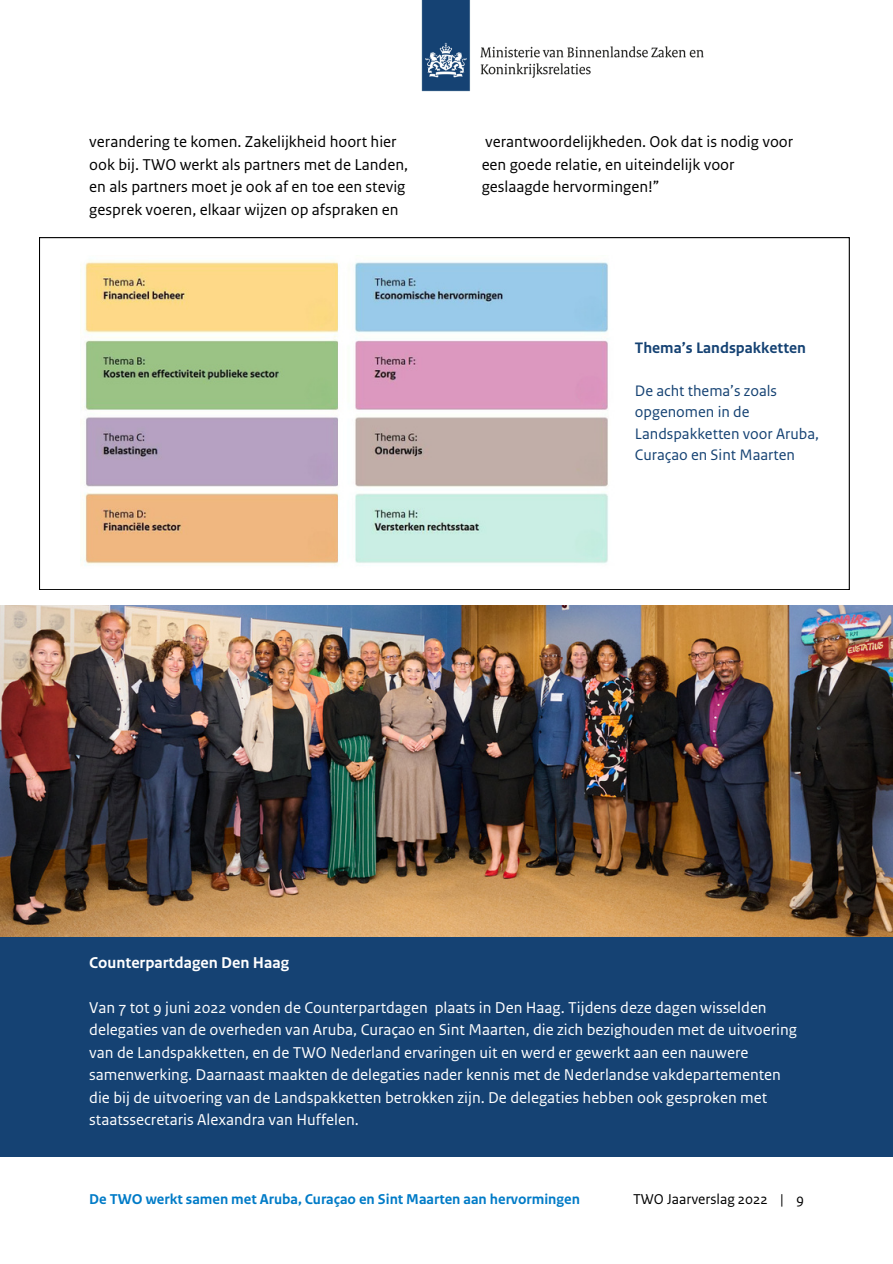
<style>
.page{position:relative;width:893px;height:1264px;background:#fff}
.page>*{position:absolute;margin:0;border:0;box-sizing:border-box;transform-origin:0 0}
.t1{font:16.5px/22.5px "Rijksoverheid Sans Text";color:#fff}
.t2{font:16.5px/22.5px "Rijksoverheid Sans Text";color:#000}
.t3{font:700 16.5px "Rijksoverheid Sans Text";color:#fff}
.t4{font:16.05px/21.3px "Rijksoverheid Sans Text";color:#154273}
.t5{font:700 16.05px "Rijksoverheid Sans Text";color:#154273}
.t6{font:700 15px "Rijksoverheid Sans Text";color:#007bc7}
.t7{font:15px "Rijksoverheid Sans Text";color:#000}
</style>
<div class="page">
<div style="left:0;top:612px;width:892px;height:545px;background:#154273"></div>
<img style="left:0;top:606px;width:892px;height:330px">
<img style="left:421px;top:0;width:283px;height:92px">
<img style="left:84px;top:260px;width:254px;height:305px">
<img style="left:338px;top:262px;width:271px;height:302px">
<p class="t2" style="left:89px;top:131px;width:320px">verandering te komen. Zakelijkheid hoort hier ook bij. TWO werkt als partners met de Landen, en als partners moet je ook af en toe een stevig gesprek voeren, elkaar wijzen op afspraken en</p>
<p class="t2" style="left:481px;top:131px;width:313px">verantwoordelijkheden. Ook dat is nodig voor een goede relatie, en uiteindelijk voor geslaagde hervormingen!”</p>
<p class="t5" style="left:635px;top:340px;width:172px">Thema’s Landspakketten</p>
<p class="t4" style="left:635px;top:380px;width:186px">De acht thema’s zoals opgenomen in de<br>Landspakketten voor Aruba,<br>Curaçao en Sint Maarten</p>
<p class="t3" style="left:89px;top:954px;width:201px">Counterpartdagen Den Haag</p>
<p class="t1" style="left:89px;top:996px;width:709px">Van 7 tot 9 juni 2022 vonden de Counterpartdagen plaats in Den Haag. Tijdens deze dagen wisselden delegaties van de overheden van Aruba, Curaçao en Sint Maarten, die zich bezighouden met de uitvoering van de Landspakketten, en de TWO Nederland ervaringen uit en werd er gewerkt aan een nauwere samenwerking. Daarnaast maakten de delegaties nader kennis met de Nederlandse vakdepartementen die bij de uitvoering van de Landspakketten betrokken zijn. De delegaties hebben ook gesproken met staatssecretaris Alexandra van Huffelen.</p>
<p class="t6" style="left:89px;top:1191px;width:492px">De TWO werkt samen met Aruba, Curaçao en Sint Maarten aan hervormingen</p>
<p class="t7" style="left:633px;top:1191px;width:172px">TWO Jaarverslag 2022 | 9</p>
</div>
